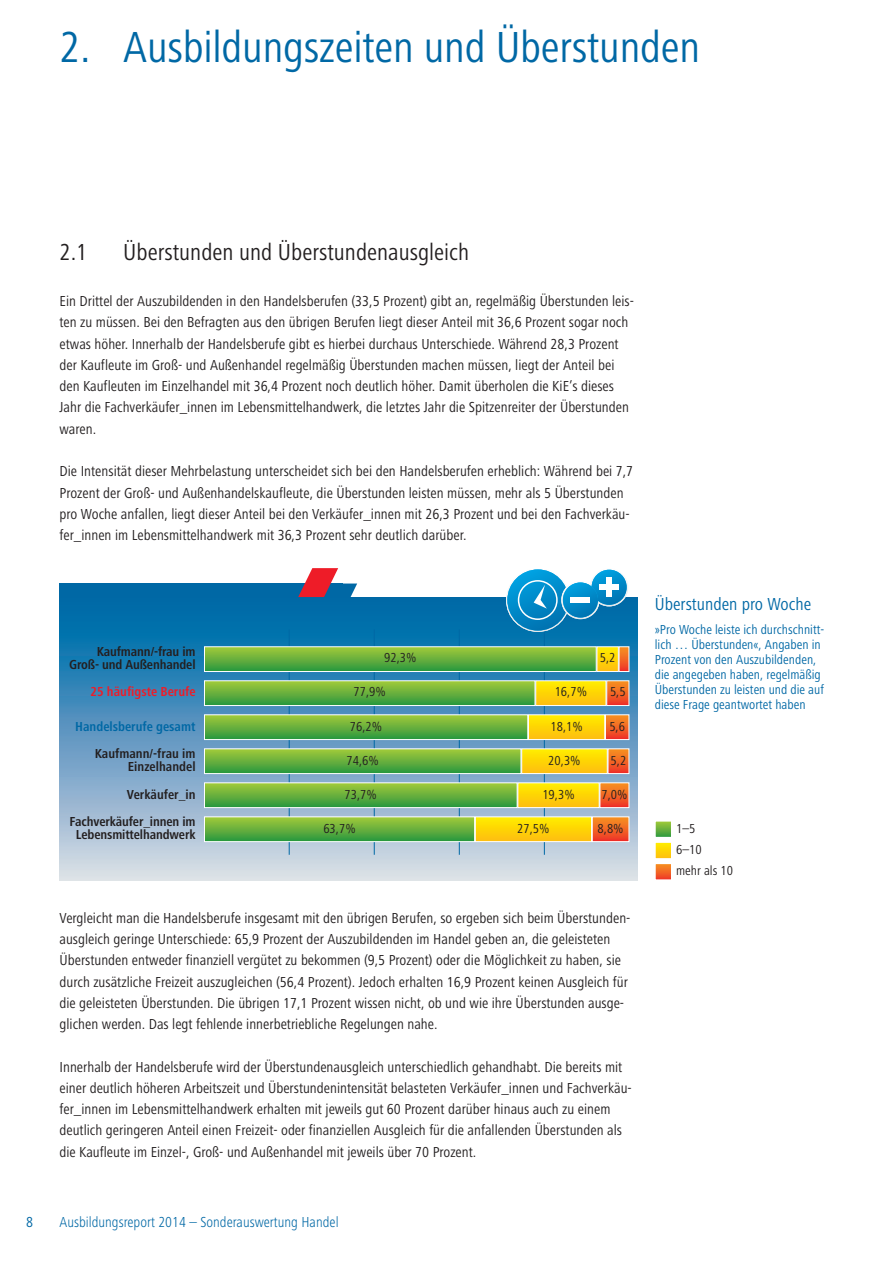
<style>
.page{position:relative;width:893px;height:1263px;background:#fff}
.page>*{position:absolute;margin:0;border:0;box-sizing:border-box;transform-origin:0 0}
.t1{font:condensed 45px "Frutiger Next LT";letter-spacing:-.005em;color:#0068a5}
.t2{font:condensed 24px "Frutiger Next LT";color:#231f20}
.t3{font:condensed 18px "Frutiger Next LT";color:#0068a5}
.t4{font:condensed 15px/21.3px "Frutiger Next LT";color:#231f20}
.t5{font:300 condensed 15px "Frutiger Next LT";color:#0068a5}
.t6{font:condensed 15px "Frutiger Next LT";color:#0068a5}
.t7{font:condensed 13.5px/15px "Frutiger Next LT";color:#0068a5}
.t8{font:700 condensed 13.5px/13.5px "Frutiger Next LT";letter-spacing:-.01em;color:#231f20;text-align:right}
.t9{font:condensed 13.5px/21.3px "Frutiger Next LT";color:#231f20}
.t10{font:700 condensed 13.5px "Frutiger Next LT";color:#0068a5}
.t11{font:700 condensed 13.5px "Frutiger Next LT";color:#ee1c28}
</style>
<div class="page">
<svg style="left:657px;top:823px;width:13px;height:13px"></svg>
<div style="left:655px;top:821px;width:17px;height:17px;border:1px solid #fff"></div>
<div style="left:60px;top:583px;width:283px;height:30px;background:#0068a5"></div>
<div style="left:60px;top:597px;width:578px;height:283px;background:linear-gradient(to bottom,#0061a3,#dad9e4)"></div>
<svg style="left:298px;top:568px;width:59px;height:44px"></svg>
<hr style="left:289px;top:629px;width:1px;height:226px;background:#0068a5">
<hr style="left:374px;top:629px;width:1px;height:226px;background:#0068a5">
<hr style="left:459px;top:629px;width:1px;height:226px;background:#0068a5">
<hr style="left:544px;top:629px;width:1px;height:226px;background:#0068a5">
<div style="left:205px;top:647px;width:391px;height:24px;background:linear-gradient(to bottom,#a3c93a,#319a3f)"></div>
<div style="left:204px;top:646px;width:393px;height:26px;border:1px solid #fff"></div>
<svg style="left:621px;top:648px;width:6px;height:22px"></svg>
<svg style="left:657px;top:844px;width:13px;height:13px"></svg>
<div style="left:655px;top:842px;width:17px;height:17px;border:1px solid #fff"></div>
<svg style="left:657px;top:865px;width:13px;height:13px"></svg>
<div style="left:655px;top:863px;width:17px;height:17px;border:1px solid #fff"></div>
<div style="left:597px;top:647px;width:21px;height:24px;background:linear-gradient(to bottom,#ffed00,#fdc00e)"></div>
<div style="left:597px;top:646px;width:22px;height:26px;border:1px solid #fff"></div>
<div style="left:205px;top:681px;width:330px;height:24px;background:linear-gradient(to bottom,#a3c93a,#329a3f)"></div>
<div style="left:204px;top:680px;width:331px;height:26px;border:1px solid #fff"></div>
<div style="left:607px;top:681px;width:22px;height:24px;background:linear-gradient(to bottom,#f79521,#ee3a28)"></div>
<div style="left:606px;top:680px;width:23px;height:26px;border:1px solid #fff"></div>
<div style="left:536px;top:681px;width:70px;height:24px;background:linear-gradient(to bottom,#ffed00,#fdc00e)"></div>
<div style="left:535px;top:680px;width:71px;height:26px;border:1px solid #fff"></div>
<div style="left:205px;top:715px;width:322px;height:24px;background:linear-gradient(to bottom,#a3c93a,#329a3f)"></div>
<div style="left:204px;top:714px;width:324px;height:26px;border:1px solid #fff"></div>
<div style="left:606px;top:715px;width:23px;height:24px;background:linear-gradient(to bottom,#f79521,#ee3a28)"></div>
<div style="left:605px;top:714px;width:24px;height:26px;border:1px solid #fff"></div>
<div style="left:529px;top:715px;width:75px;height:24px;background:linear-gradient(to bottom,#ffed00,#fdc00e)"></div>
<div style="left:528px;top:714px;width:77px;height:26px;border:1px solid #fff"></div>
<div style="left:205px;top:749px;width:316px;height:24px;background:linear-gradient(to bottom,#a3c93a,#329a3f)"></div>
<div style="left:204px;top:748px;width:317px;height:26px;border:1px solid #fff"></div>
<div style="left:608px;top:749px;width:21px;height:24px;background:linear-gradient(to bottom,#f79521,#ee3a28)"></div>
<div style="left:608px;top:748px;width:21px;height:26px;border:1px solid #fff"></div>
<div style="left:522px;top:749px;width:85px;height:24px;background:linear-gradient(to bottom,#ffed00,#fdc00e)"></div>
<div style="left:521px;top:748px;width:87px;height:26px;border:1px solid #fff"></div>
<div style="left:205px;top:783px;width:312px;height:24px;background:linear-gradient(to bottom,#a3c93a,#329a3f)"></div>
<div style="left:204px;top:782px;width:313px;height:26px;border:1px solid #fff"></div>
<div style="left:600px;top:783px;width:29px;height:24px;background:linear-gradient(to bottom,#f79521,#ee3a28)"></div>
<div style="left:600px;top:782px;width:29px;height:26px;border:1px solid #fff"></div>
<div style="left:518px;top:783px;width:81px;height:24px;background:linear-gradient(to bottom,#ffed00,#fdc00e)"></div>
<div style="left:517px;top:782px;width:83px;height:26px;border:1px solid #fff"></div>
<div style="left:205px;top:817px;width:269px;height:24px;background:linear-gradient(to bottom,#a3c93a,#329a3f)"></div>
<div style="left:204px;top:816px;width:271px;height:26px;border:1px solid #fff"></div>
<div style="left:593px;top:817px;width:36px;height:24px;background:linear-gradient(to bottom,#f79520,#ee3a28)"></div>
<div style="left:592px;top:816px;width:37px;height:26px;border:1px solid #fff"></div>
<div style="left:476px;top:817px;width:115px;height:24px;background:linear-gradient(to bottom,#ffed00,#fdc00e)"></div>
<div style="left:475px;top:816px;width:117px;height:26px;border:1px solid #fff"></div>
<div style="left:590px;top:568px;width:38px;height:38px;background:#f8fafa;border-radius:50%"></div>
<svg style="left:507px;top:569px;width:120px;height:62px"></svg>
<svg style="left:563px;top:582px;width:35px;height:35px"></svg>
<div style="left:571px;top:597px;width:19px;height:5px;background:#fff"></div>
<h1 class="t1" style="left:60px;top:32px;width:642px">2. Ausbildungszeiten und Überstunden</h1>
<h2 class="t2" style="left:60px;top:244px;width:29px">2.1</h2>
<h2 class="t2" style="left:123px;top:244px;width:347px">Überstunden und Überstundenausgleich</h2>
<p class="t4" style="left:60px;top:292px;width:576px">Ein Drittel der Auszubildenden in den Handelsberufen (33,5 Prozent) gibt an, regelmäßig Überstunden leis&shy;ten zu müssen. Bei den Befragten aus den übrigen Berufen liegt dieser Anteil mit 36,6 Prozent sogar noch etwas höher. Innerhalb der Handelsberufe gibt es hierbei durchaus Unterschiede. Während 28,3 Prozent der Kaufleute im Groß- und Außenhandel regelmäßig Überstunden machen müssen, liegt der Anteil bei den Kaufleuten im Einzelhandel mit 36,4 Prozent noch deutlich höher. Damit überholen die KiE’s dieses Jahr die Fachverkäufer_innen im Lebensmittelhandwerk, die letztes Jahr die Spitzenreiter der Überstunden waren.</p>
<p class="t4" style="left:60px;top:462px;width:575px">Die Intensität dieser Mehrbelastung unterscheidet sich bei den Handelsberufen erheblich: Während bei 7,7<br>Prozent der Groß- und Außenhandelskaufleute, die Überstunden leisten müssen, mehr als 5 Überstunden pro Woche anfallen, liegt dieser Anteil bei den Verkäufer_innen mit 26,3 Prozent und bei den Fachverkäu&shy;fer_innen im Lebensmittelhandwerk mit 36,3 Prozent sehr deutlich darüber.</p>
<p class="t8" style="left:69px;top:646px;width:128px">Kaufmann/-frau im<br>Groß- und Außenhandel</p>
<p class="t11" style="left:91px;top:687px;width:107px">25 häufigste Berufe</p>
<p class="t10" style="left:75px;top:721px;width:122px">Handelsberufe gesamt</p>
<p class="t8" style="left:95px;top:748px;width:102px">Kaufmann/-frau im<br>Einzelhandel</p>
<p class="t8" style="left:127px;top:789px;width:70px">Verkäufer_in</p>
<p class="t8" style="left:69px;top:816px;width:128px;text-align:center">Fachverkäufer_innen im<br>Lebensmittelhandwerk</p>
<p class="t9" style="left:384px;top:649px;width:34px">92,3%</p>
<p class="t9" style="left:600px;top:649px;width:17px">5,2</p>
<p class="t9" style="left:354px;top:683px;width:34px">77,9%</p>
<p class="t9" style="left:555px;top:683px;width:34px">16,7%</p>
<p class="t9" style="left:610px;top:683px;width:17px">5,5</p>
<p class="t9" style="left:350px;top:717px;width:34px">76,2%</p>
<p class="t9" style="left:550px;top:717px;width:34px">18,1%</p>
<p class="t9" style="left:609px;top:717px;width:17px">5,6</p>
<p class="t9" style="left:347px;top:751px;width:34px">74,6%</p>
<p class="t9" style="left:548px;top:751px;width:34px">20,3%</p>
<p class="t9" style="left:611px;top:751px;width:17px">5,2</p>
<p class="t9" style="left:345px;top:785px;width:34px">73,7%</p>
<p class="t9" style="left:542px;top:785px;width:34px">19,3%</p>
<p class="t9" style="left:601px;top:785px;width:28px">7,0%</p>
<p class="t9" style="left:323px;top:819px;width:34px">63,7%</p>
<p class="t9" style="left:517px;top:819px;width:34px">27,5%</p>
<p class="t9" style="left:598px;top:819px;width:28px">8,8%</p>
<p class="t4" style="left:60px;top:909px;width:572px">Vergleicht man die Handelsberufe insgesamt mit den übrigen Berufen, so ergeben sich beim Überstunden&shy;ausgleich geringe Unterschiede: 65,9 Prozent der Auszubildenden im Handel geben an, die geleisteten Überstunden entweder finanziell vergütet zu bekommen (9,5 Prozent) oder die Möglichkeit zu haben, sie durch zusätzliche Freizeit auszugleichen (56,4 Prozent). Jedoch erhalten 16,9 Prozent keinen Ausgleich für die geleisteten Überstunden. Die übrigen 17,1 Prozent wissen nicht, ob und wie ihre Überstunden ausge&shy;glichen werden. Das legt fehlende innerbetriebliche Regelungen nahe.</p>
<p class="t4" style="left:60px;top:1057px;width:574px">Innerhalb der Handelsberufe wird der Überstundenausgleich unterschiedlich gehandhabt. Die bereits mit einer deutlich höheren Arbeitszeit und Überstundenintensität belasteten Verkäufer_innen und Fachverkäu&shy;fer_innen im Lebensmittelhandwerk erhalten mit jeweils gut 60 Prozent darüber hinaus auch zu einem deutlich geringeren Anteil einen Freizeit- oder finanziellen Ausgleich für die anfallenden Überstunden als die Kaufleute im Einzel-, Groß- und Außenhandel mit jeweils über 70 Prozent.</p>
<p class="t3" style="left:655px;top:598px;width:158px">Überstunden pro Woche</p>
<p class="t7" style="left:655px;top:623px;width:171px">»Pro Woche leiste ich durchschnitt&shy;lich … Überstunden«, Angaben in Prozent von den Auszubildenden, die angegeben haben, regelmäßig Überstunden zu leisten und die auf diese Frage geantwortet haben</p>
<p class="t9" style="left:676px;top:819px;width:21px">1–5</p>
<p class="t9" style="left:676px;top:840px;width:59px">6–10<br>mehr als 10</p>
<p class="t6" style="left:26px;top:1217px;width:8px">8</p>
<p class="t5" style="left:60px;top:1217px;width:281px">Ausbildungsreport 2014 – Sonderauswertung Handel</p>
</div>
